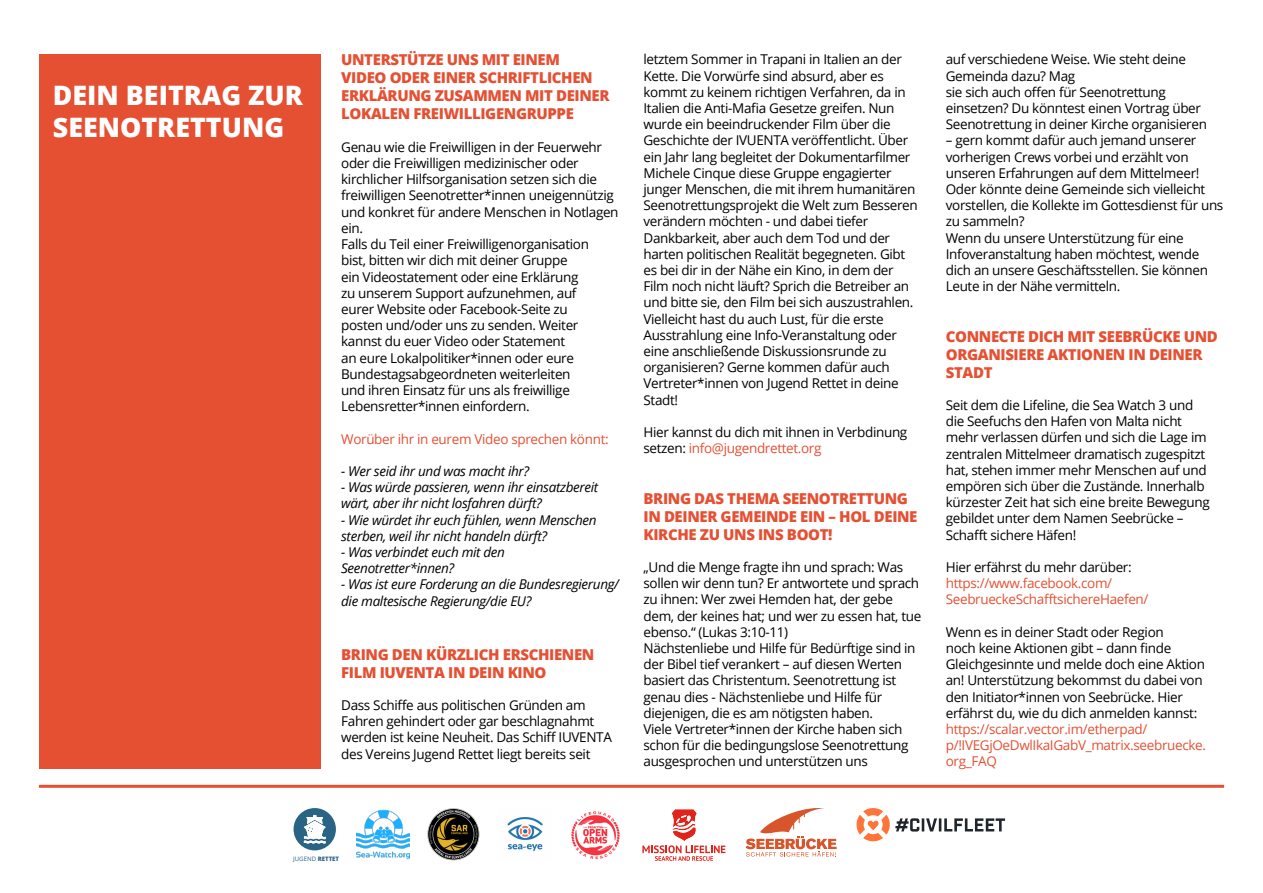
<style>
.page{position:relative;width:1263px;height:893px;background:#fff}
.page>*{position:absolute;margin:0;border:0;box-sizing:border-box;transform-origin:0 0}
.t1{font:800 26.85px/32.1px "Open Sans";color:#fff}
.t2{font:800 15px/18px "Open Sans";letter-spacing:-.025em;color:#e55033}
.t3{font:13.5px/16.2px "Open Sans";letter-spacing:-.025em;color:#000}
.t4{font:italic 13.5px/16.2px "Open Sans";letter-spacing:-.025em;color:#000}
.t5{font:13.5px/16.2px "Open Sans";letter-spacing:-.025em;color:#e55033}
.t6{font:6px "Open Sans";color:#2a6485}
.s1{color:#e55033}
.s2{font-weight:800}
</style>
<div class="page">
<div style="left:39px;top:54px;width:281px;height:715px;background:#e55033"></div>
<hr style="left:39px;top:785px;width:1185px;height:3px;background:#e55033">
<img style="left:507px;top:817px;width:36px;height:35px">
<img style="left:357px;top:809px;width:52px;height:50px">
<img style="left:427px;top:808px;width:53px;height:53px">
<svg style="left:856px;top:808px;width:149px;height:33px"></svg>
<svg style="left:642px;top:809px;width:83px;height:52px"></svg>
<img style="left:571px;top:811px;width:49px;height:49px">
<div style="left:294px;top:808px;width:42px;height:42px;background:#2a6485;border-radius:50%"></div>
<svg style="left:304px;top:815px;width:22px;height:28px"></svg>
<svg style="left:745px;top:808px;width:92px;height:49px"></svg>
<h1 class="t1" style="left:53px;top:77px;width:252px">DEIN BEITRAG ZUR<br>SEENOTRETTUNG</h1>
<p class="t2" style="left:341px;top:50px;width:270px">UNTERSTÜTZE UNS MIT EINEM<br>VIDEO ODER EINER SCHRIFTLICHEN<br>ERKLÄRUNG ZUSAMMEN MIT DEINER<br>LOKALEN FREIWILLIGENGRUPPE</p>
<p class="t3" style="left:341px;top:139px;width:279px">Genau wie die Freiwilligen in der Feuerwehr oder die Freiwilligen medizinischer oder kirchlicher Hilfsorganisation setzen sich die freiwilligen Seenotretter*innen uneigennützig und konkret für andere Menschen in Notlagen ein.<br>Falls du Teil einer Freiwilligenorganisation<br>bist, bitten wir dich mit deiner Gruppe<br>ein Videostatement oder eine Erklärung<br>zu unserem Support aufzunehmen, auf<br>eurer Website oder Facebook-Seite zu<br>posten und/oder uns zu senden. Weiter kannst du euer Video oder Statement<br>an eure Lokalpolitiker*innen oder eure Bundestagsabgeordneten weiterleiten<br>und ihren Einsatz für uns als freiwillige Lebensretter*innen einfordern.</p>
<p class="t5" style="left:341px;top:430px;width:269px">Worüber ihr in eurem Video sprechen könnt:</p>
<p class="t4" style="left:341px;top:463px;width:190px">- Wer seid ihr und was macht ihr?</p>
<p class="t4" style="left:341px;top:479px;width:259px">- Was würde passieren, wenn ihr einsatzbereit wärt, aber ihr nicht losfahren dürft?</p>
<p class="t4" style="left:341px;top:511px;width:257px">- Wie würdet ihr euch fühlen, wenn Menschen sterben, weil ihr nicht handeln dürft?</p>
<p class="t4" style="left:341px;top:544px;width:165px">- Was verbindet euch mit den<br>Seenotretter*innen?</p>
<p class="t4" style="left:341px;top:576px;width:279px">- Was ist eure Forderung an die Bundesregierung/ die maltesische Regierung/die EU?</p>
<p class="t2" style="left:341px;top:644px;width:255px">BRING DEN KÜRZLICH ERSCHIENEN<br>FILM IUVENTA IN DEIN KINO</p>
<p class="t3" style="left:341px;top:697px;width:272px">Dass Schiffe aus politischen Gründen am Fahren gehindert oder gar beschlagnahmt werden ist keine Neuheit. Das Schiff IUVENTA des Vereins Jugend Rettet liegt bereits seit</p>
<p class="t3" style="left:643px;top:51px;width:276px">letztem Sommer in Trapani in Italien an der Kette. Die Vorwürfe sind absurd, aber es kommt zu keinem richtigen Verfahren, da in Italien die Anti-Mafia Gesetze greifen. Nun wurde ein beeindruckender Film über die Geschichte der IVUENTA veröffentlicht. Über ein Jahr lang begleitet der Dokumentarfilmer Michele Cinque diese Gruppe engagierter junger Menschen, die mit ihrem humanitären Seenotrettungsprojekt die Welt zum Besseren verändern möchten - und dabei tiefer Dankbarkeit, aber auch dem Tod und der harten politischen Realität begegneten. Gibt es bei dir in der Nähe ein Kino, in dem der Film noch nicht läuft? Sprich die Betreiber an und bitte sie, den Film bei sich auszustrahlen.<br>Vielleicht hast du auch Lust, für die erste Ausstrahlung eine Info-Veranstaltung oder eine anschließende Diskussionsrunde zu organisieren? Gerne kommen dafür auch Vertreter*innen von Jugend Rettet in deine Stadt!</p>
<p class="t3" style="left:643px;top:424px;width:265px">Hier kannst du dich mit ihnen in Verbdinung setzen: <span class="s1">info@jugendrettet.org</span></p>
<p class="t2" style="left:643px;top:488px;width:276px">BRING DAS THEMA SEENOTRETTUNG<br>IN DEINER GEMEINDE EIN – HOL DEINE<br>KIRCHE ZU UNS INS BOOT!</p>
<p class="t3" style="left:643px;top:559px;width:279px">„Und die Menge fragte ihn und sprach: Was sollen wir denn tun? Er antwortete und sprach zu ihnen: Wer zwei Hemden hat, der gebe dem, der keines hat; und wer zu essen hat, tue ebenso.“ (Lukas 3:10-11)<br>Nächstenliebe und Hilfe für Bedürftige sind in der Bibel tief verankert – auf diesen Werten basiert das Christentum. Seenotrettung ist genau dies - Nächstenliebe und Hilfe für diejenigen, die es am nötigsten haben.<br>Viele Vertreter*innen der Kirche haben sich schon für die bedingungslose Seenotrettung ausgesprochen und unterstützen uns</p>
<p class="t3" style="left:946px;top:51px;width:263px">auf verschiedene Weise. Wie steht deine Gemeinda dazu? Mag<br>sie sich auch offen für Seenotrettung einsetzen? Du könntest einen Vortrag über Seenotrettung in deiner Kirche organisieren</p>
<p class="t3" style="left:946px;top:132px;width:279px">– gern kommt dafür auch jemand unserer vorherigen Crews vorbei und erzählt von unseren Erfahrungen auf dem Mittelmeer!<br>Oder könnte deine Gemeinde sich vielleicht vorstellen, die Kollekte im Gottesdienst für uns zu sammeln?<br>Wenn du unsere Unterstützung für eine Infoveranstaltung haben möchtest, wende dich an unsere Geschäftsstellen. Sie können Leute in der Nähe vermitteln.</p>
<p class="t2" style="left:946px;top:326px;width:274px">CONNECTE DICH MIT SEEBRÜCKE UND<br>ORGANISIERE AKTIONEN IN DEINER<br>STADT</p>
<p class="t3" style="left:946px;top:397px;width:265px">Seit dem die Lifeline, die Sea Watch 3 und die Seefuchs den Hafen von Malta nicht mehr verlassen dürfen und sich die Lage im zentralen Mittelmeer dramatisch zugespitzt hat, stehen immer mehr Menschen auf und empören sich über die Zustände. Innerhalb kürzester Zeit hat sich eine breite Bewegung gebildet unter dem Namen Seebrücke – Schafft sichere Häfen!</p>
<p class="t3" style="left:946px;top:559px;width:187px">Hier erfährst du mehr darüber:</p>
<p class="t5" style="left:946px;top:575px;width:204px">https://www.facebook.com/<br>SeebrueckeSchafftsichereHaefen/</p>
<p class="t3" style="left:946px;top:623px;width:261px">Wenn es in deiner Stadt oder Region<br>noch keine Aktionen gibt – dann finde Gleichgesinnte und melde doch eine Aktion an! Unterstützung bekommst du dabei von den Initiator*innen von Seebrücke. Hier erfährst du, wie du dich anmelden kannst:</p>
<p class="t5" style="left:946px;top:721px;width:262px">https://scalar.vector.im/etherpad/ p/!IVEGjOeDwlIkaIGabV_matrix.seebruecke. org_FAQ</p>
<p class="t6" style="left:293px;top:854px;width:47px">JUGEND <span class="s2">RETTET</span></p>
</div>
